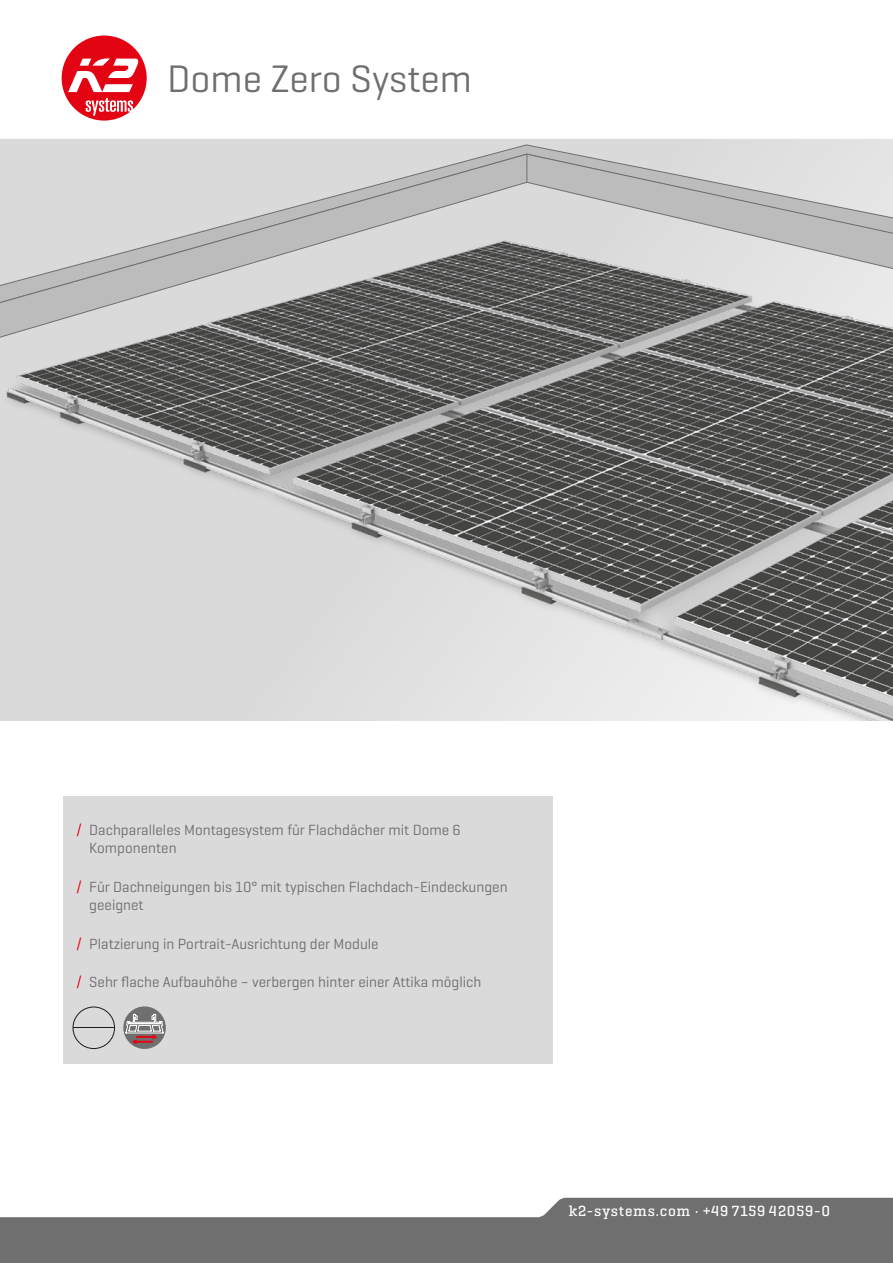
<style>
.page{position:relative;width:893px;height:1263px;background:#fff}
.page>*{position:absolute;margin:0;border:0;box-sizing:border-box;transform-origin:0 0}
.t1{font:39px "K2 Geogrotesque";color:#6f6f6f}
.t2{font:15px/18px "K2 Geogrotesque";color:#6f6f6f}
.t3{font:500 15px "K2 Geogrotesque Slab";letter-spacing:.05em;color:#fff}
.s1{color:#e30413}
</style>
<div class="page">
<img style="left:0;top:342px;width:893px;height:379px">
<div style="left:64px;top:796px;width:489px;height:268px;background:#dadada"></div>
<div style="left:123px;top:1006px;width:43px;height:43px;background:#6f6f6f;border-radius:50%"></div>
<svg style="left:125px;top:1014px;width:39px;height:30px"></svg>
<svg style="left:0;top:144px;width:893px;height:9px;background:#d9d9d9"></svg>
<svg style="left:0;top:153px;width:893px;height:189px;background:#b6b5b5"></svg>
<svg style="left:526px;top:154px;width:1px;height:28px"></svg>
<svg style="left:73px;top:1006px;width:42px;height:43px"></svg>
<hr style="left:73px;top:1027px;width:41px;height:1px;background:#1d1d1b">
<svg style="left:0;top:1198px;width:893px;height:65px;fill:#6f6f6f"></svg>
<svg style="left:62px;top:36px;width:85px;height:85px"></svg>
<h1 class="t1" style="left:167px;top:54px;width:306px">Dome Zero System</h1>
<p class="t2" style="left:89px;top:820px;width:373px;text-indent:-13px"><span class="s1">/</span> Dachparalleles Montagesystem für Flachdächer mit Dome 6<br>Komponenten</p>
<p class="t2" style="left:89px;top:878px;width:420px;text-indent:-13px"><span class="s1">/</span> Für Dachneigungen bis 10° mit typischen Flachdach-Eindeckungen geeignet</p>
<p class="t2" style="left:77px;top:935px;width:304px"><span class="s1">/</span> Platzierung in Portrait-Ausrichtung der Module</p>
<p class="t2" style="left:77px;top:973px;width:406px"><span class="s1">/</span> Sehr flache Aufbauhöhe – verbergen hinter einer Attika möglich</p>
<p class="t3" style="left:569px;top:1201px;width:263px">k2-systems.com · +49 7159 42059-0</p>
</div>
